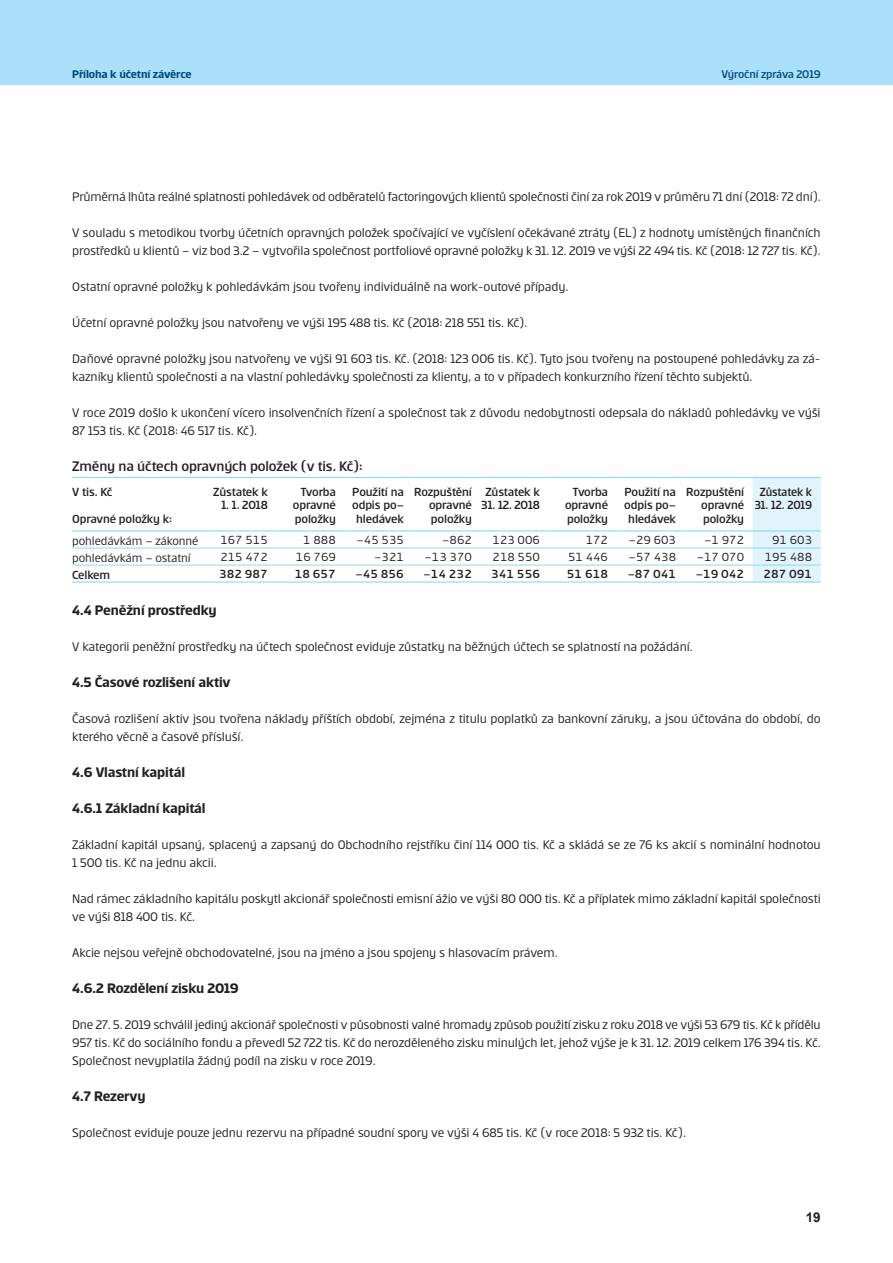
<style>
.page{position:relative;width:893px;height:1263px;background:#fff}
.page>*{position:absolute;margin:0;border:0;box-sizing:border-box;transform-origin:0 0}
.t1{font:700 15px "Erste";letter-spacing:-.01em;color:#231f20}
.t2{font:500 15px "Erste";letter-spacing:-.01em;color:#231f20}
.t3{font:13.5px/18px "Erste";letter-spacing:-.01em;color:#231f20}
.t4{font:700 13.5px "Arial";color:#231f20}
.t5{font:500 12.75px/13.5px "Erste";letter-spacing:-.01em;color:#231f20;text-align:justify}
.t6{font:12.75px "Erste";color:#231f20}
.t7{font:500 12.75px "Erste";letter-spacing:-.01em;color:#231f20;scale:.96 1}
.t8{font:700 12px "Erste";letter-spacing:-.015em;color:#00497b}
.t9{font:500 12px "Erste";letter-spacing:-.01em;color:#00497b}
</style>
<div class="page">
<div style="left:0;top:0;width:893px;height:85px;background:#aae0f9"></div>
<svg style="left:208px;top:478px;width:613px;height:103px"></svg>
<hr style="left:72px;top:477px;width:136px;height:1px;background:#8dd7f7">
<hr style="left:208px;top:477px;width:68px;height:1px;background:#8dd7f7">
<hr style="left:276px;top:477px;width:68px;height:1px;background:#8dd7f7">
<hr style="left:344px;top:477px;width:68px;height:1px;background:#8dd7f7">
<hr style="left:412px;top:477px;width:68px;height:1px;background:#8dd7f7">
<hr style="left:480px;top:477px;width:69px;height:1px;background:#8dd7f7">
<hr style="left:549px;top:477px;width:68px;height:1px;background:#8dd7f7">
<hr style="left:617px;top:477px;width:68px;height:1px;background:#8dd7f7">
<hr style="left:685px;top:477px;width:68px;height:1px;background:#8dd7f7">
<hr style="left:753px;top:477px;width:68px;height:1px;background:#8dd7f7">
<hr style="left:72px;top:548px;width:136px;height:1px;background:#8dd7f7">
<hr style="left:208px;top:548px;width:68px;height:1px;background:#8dd7f7">
<hr style="left:276px;top:548px;width:68px;height:1px;background:#8dd7f7">
<hr style="left:549px;top:548px;width:68px;height:1px;background:#8dd7f7">
<hr style="left:344px;top:548px;width:68px;height:1px;background:#8dd7f7">
<hr style="left:412px;top:548px;width:68px;height:1px;background:#8dd7f7">
<hr style="left:617px;top:548px;width:68px;height:1px;background:#8dd7f7">
<hr style="left:685px;top:548px;width:68px;height:1px;background:#8dd7f7">
<hr style="left:480px;top:548px;width:69px;height:1px;background:#8dd7f7">
<hr style="left:753px;top:548px;width:68px;height:1px;background:#8dd7f7">
<hr style="left:72px;top:565px;width:136px;height:1px;background:#8dd7f7">
<hr style="left:72px;top:581px;width:136px;height:2px;background:#8dd7f7">
<hr style="left:208px;top:565px;width:68px;height:1px;background:#8dd7f7">
<hr style="left:208px;top:581px;width:68px;height:2px;background:#8dd7f7">
<hr style="left:276px;top:565px;width:68px;height:1px;background:#8dd7f7">
<hr style="left:549px;top:565px;width:68px;height:1px;background:#8dd7f7">
<hr style="left:276px;top:581px;width:68px;height:2px;background:#8dd7f7">
<hr style="left:549px;top:581px;width:68px;height:2px;background:#8dd7f7">
<hr style="left:344px;top:565px;width:68px;height:1px;background:#8dd7f7">
<hr style="left:412px;top:565px;width:68px;height:1px;background:#8dd7f7">
<hr style="left:617px;top:565px;width:68px;height:1px;background:#8dd7f7">
<hr style="left:685px;top:565px;width:68px;height:1px;background:#8dd7f7">
<hr style="left:344px;top:581px;width:68px;height:2px;background:#8dd7f7">
<hr style="left:412px;top:581px;width:68px;height:2px;background:#8dd7f7">
<hr style="left:617px;top:581px;width:68px;height:2px;background:#8dd7f7">
<hr style="left:685px;top:581px;width:68px;height:2px;background:#8dd7f7">
<hr style="left:480px;top:565px;width:69px;height:1px;background:#8dd7f7">
<hr style="left:753px;top:565px;width:68px;height:1px;background:#8dd7f7">
<hr style="left:480px;top:581px;width:69px;height:2px;background:#8dd7f7">
<hr style="left:753px;top:581px;width:68px;height:2px;background:#8dd7f7">
<hr style="left:72px;top:530px;width:136px;height:2px;background:#8dd7f7">
<hr style="left:208px;top:530px;width:68px;height:2px;background:#8dd7f7">
<hr style="left:276px;top:530px;width:68px;height:2px;background:#8dd7f7">
<hr style="left:344px;top:530px;width:68px;height:2px;background:#8dd7f7">
<hr style="left:412px;top:530px;width:68px;height:2px;background:#8dd7f7">
<hr style="left:480px;top:530px;width:69px;height:2px;background:#8dd7f7">
<hr style="left:549px;top:530px;width:68px;height:2px;background:#8dd7f7">
<hr style="left:617px;top:530px;width:68px;height:2px;background:#8dd7f7">
<hr style="left:685px;top:530px;width:68px;height:2px;background:#8dd7f7">
<hr style="left:753px;top:530px;width:68px;height:2px;background:#8dd7f7">
<p class="t8" style="left:72px;top:68px;width:121px">Příloha k účetní závěrce</p>
<p class="t9" style="left:721px;top:68px;width:101px">Výroční zpráva 2019</p>
<p class="t3" style="left:72px;top:187px;width:750px">Průměrná lhůta reálné splatnosti pohledávek od odběratelů factoringových klientů společnosti činí za rok 2019 v průměru 71 dní (2018: 72 dní).</p>
<p class="t3" style="left:72px;top:223px;width:750px">V souladu s metodikou tvorby účetních opravných položek spočívající ve vyčíslení očekávané ztráty (EL) z hodnoty umístěných finančních prostředků u klientů – viz bod 3.2 – vytvořila společnost portfoliové opravné položky k 31. 12. 2019 ve výši 22 494 tis. Kč (2018: 12 727 tis. Kč).</p>
<p class="t3" style="left:72px;top:277px;width:498px">Ostatní opravné položky k pohledávkám jsou tvořeny individuálně na work-outové případy.</p>
<p class="t3" style="left:72px;top:313px;width:457px">Účetní opravné položky jsou natvořeny ve výši 195 488 tis. Kč (2018: 218 551 tis. Kč).</p>
<p class="t3" style="left:72px;top:349px;width:750px">Daňové opravné položky jsou natvořeny ve výši 91 603 tis. Kč. (2018: 123 006 tis. Kč). Tyto jsou tvořeny na postoupené pohledávky za zá&shy;kazníky klientů společnosti a na vlastní pohledávky společnosti za klienty, a to v případech konkurzního řízení těchto subjektů.</p>
<p class="t3" style="left:72px;top:403px;width:750px">V roce 2019 došlo k ukončení vícero insolvenčních řízení a společnost tak z důvodu nedobytnosti odepsala do nákladů pohledávky ve výši<br>87 153 tis. Kč (2018: 46 517 tis. Kč).</p>
<p class="t2" style="left:72px;top:458px;width:292px">Změny na účtech opravných položek (v tis. Kč):</p>
<p class="t5" style="left:72px;top:478px;width:101px;line-height:27px">V tis. Kč<br>Opravné položky k:</p>
<p class="t5" style="left:213px;top:484px;width:56px">Zůstatek k</p>
<p class="t5" style="left:293px;top:484px;width:44px;text-indent:8px">Tvorba opravné položky</p>
<p class="t5" style="left:352px;top:484px;width:53px;text-align:center">Použití na odpis po– hledávek</p>
<p class="t5" style="left:429px;top:484px;width:44px;text-indent:-15px">Rozpuštění opravné položky</p>
<p class="t5" style="left:485px;top:484px;width:56px">Zůstatek k</p>
<p class="t5" style="left:565px;top:484px;width:44px;text-indent:8px">Tvorba opravné položky</p>
<p class="t5" style="left:624px;top:484px;width:53px;text-align:center">Použití na odpis po– hledávek</p>
<p class="t5" style="left:701px;top:484px;width:44px;text-indent:-15px">Rozpuštění opravné položky</p>
<p class="t7" style="left:760px;top:485px;width:56px">Zůstatek k</p>
<p class="t5" style="left:221px;top:498px;width:48px">1. 1. 2018</p>
<p class="t5" style="left:481px;top:498px;width:61px">31. 12. 2018</p>
<p class="t7" style="left:755px;top:498px;width:61px">31. 12. 2019</p>
<p class="t6" style="left:72px;top:534px;width:128px">pohledávkám – zákonné</p>
<p class="t6" style="left:220px;top:534px;width:49px">167 515</p>
<p class="t6" style="left:303px;top:534px;width:34px">1 888</p>
<p class="t6" style="left:356px;top:534px;width:49px">–45 535</p>
<p class="t6" style="left:442px;top:534px;width:31px">–862</p>
<p class="t6" style="left:492px;top:534px;width:49px">123 006</p>
<p class="t6" style="left:586px;top:534px;width:24px">172</p>
<p class="t6" style="left:629px;top:534px;width:49px">–29 603</p>
<p class="t6" style="left:704px;top:534px;width:42px">–1 972</p>
<p class="t6" style="left:772px;top:534px;width:42px">91 603</p>
<p class="t6" style="left:72px;top:551px;width:120px">pohledávkám – ostatní</p>
<p class="t6" style="left:220px;top:551px;width:49px">215 472</p>
<p class="t6" style="left:296px;top:551px;width:42px">16 769</p>
<p class="t6" style="left:374px;top:551px;width:31px">–321</p>
<p class="t6" style="left:425px;top:551px;width:49px">–13 370</p>
<p class="t6" style="left:492px;top:551px;width:49px">218 550</p>
<p class="t6" style="left:568px;top:551px;width:42px">51 446</p>
<p class="t6" style="left:629px;top:551px;width:49px">–57 438</p>
<p class="t6" style="left:697px;top:551px;width:49px">–17 070</p>
<p class="t6" style="left:765px;top:551px;width:49px">195 488</p>
<p class="t5" style="left:72px;top:568px;width:39px">Celkem</p>
<p class="t5" style="left:219px;top:567px;width:50px">382 987</p>
<p class="t5" style="left:295px;top:567px;width:43px">18 657</p>
<p class="t5" style="left:356px;top:567px;width:50px">–45 856</p>
<p class="t5" style="left:424px;top:567px;width:50px">–14 232</p>
<p class="t5" style="left:491px;top:567px;width:50px">341 556</p>
<p class="t5" style="left:567px;top:567px;width:43px">51 618</p>
<p class="t5" style="left:628px;top:567px;width:50px">–87 041</p>
<p class="t5" style="left:696px;top:567px;width:50px">–19 042</p>
<p class="t5" style="left:763px;top:567px;width:50px">287 091</p>
<p class="t1" style="left:72px;top:602px;width:146px">4.4 Peněžní prostředky</p>
<p class="t3" style="left:72px;top:637px;width:622px">V kategorii peněžní prostředky na účtech společnost eviduje zůstatky na běžných účtech se splatností na požádání.</p>
<p class="t1" style="left:72px;top:674px;width:160px">4.5 Časové rozlišení aktiv</p>
<p class="t3" style="left:72px;top:709px;width:750px">Časová rozlišení aktiv jsou tvořena náklady příštích období, zejména z titulu poplatků za bankovní záruky, a jsou účtována do období, do kterého věcně a časově přísluší.</p>
<p class="t1" style="left:72px;top:764px;width:114px">4.6 Vlastní kapitál</p>
<p class="t1" style="left:72px;top:800px;width:135px">4.6.1 Základní kapitál</p>
<p class="t3" style="left:72px;top:835px;width:750px">Základní kapitál upsaný, splacený a zapsaný do Obchodního rejstříku činí 114 000 tis. Kč a skládá se ze 76 ks akcií s nominální hodnotou<br>1 500 tis. Kč na jednu akcii.</p>
<p class="t3" style="left:72px;top:889px;width:750px">Nad rámec základního kapitálu poskytl akcionář společnosti emisní ážio ve výši 80 000 tis. Kč a příplatek mimo základní kapitál společnosti ve výši 818 400 tis. Kč.</p>
<p class="t3" style="left:72px;top:943px;width:487px">Akcie nejsou veřejně obchodovatelné, jsou na jméno a jsou spojeny s hlasovacím právem.</p>
<p class="t1" style="left:72px;top:980px;width:168px">4.6.2 Rozdělení zisku 2019</p>
<p class="t3" style="left:72px;top:1015px;width:750px;text-align:justify">Dne 27. 5. 2019 schválil jediný akcionář společnosti v působnosti valné hromady způsob použití zisku z roku 2018 ve výši 53 679 tis. Kč k přídělu 957 tis. Kč do sociálního fondu a převedl 52 722 tis. Kč do nerozděleného zisku minulých let, jehož výše je k 31. 12. 2019 celkem 176 394 tis. Kč.<br>Společnost nevyplatila žádný podíl na zisku v roce 2019.</p>
<p class="t1" style="left:72px;top:1088px;width:75px">4.7 Rezervy</p>
<p class="t3" style="left:72px;top:1123px;width:615px">Společnost eviduje pouze jednu rezervu na případné soudní spory ve výši 4 685 tis. Kč (v roce 2018: 5 932 tis. Kč).</p>
<p class="t4" style="left:806px;top:1207px;width:17px">19</p>
</div>
